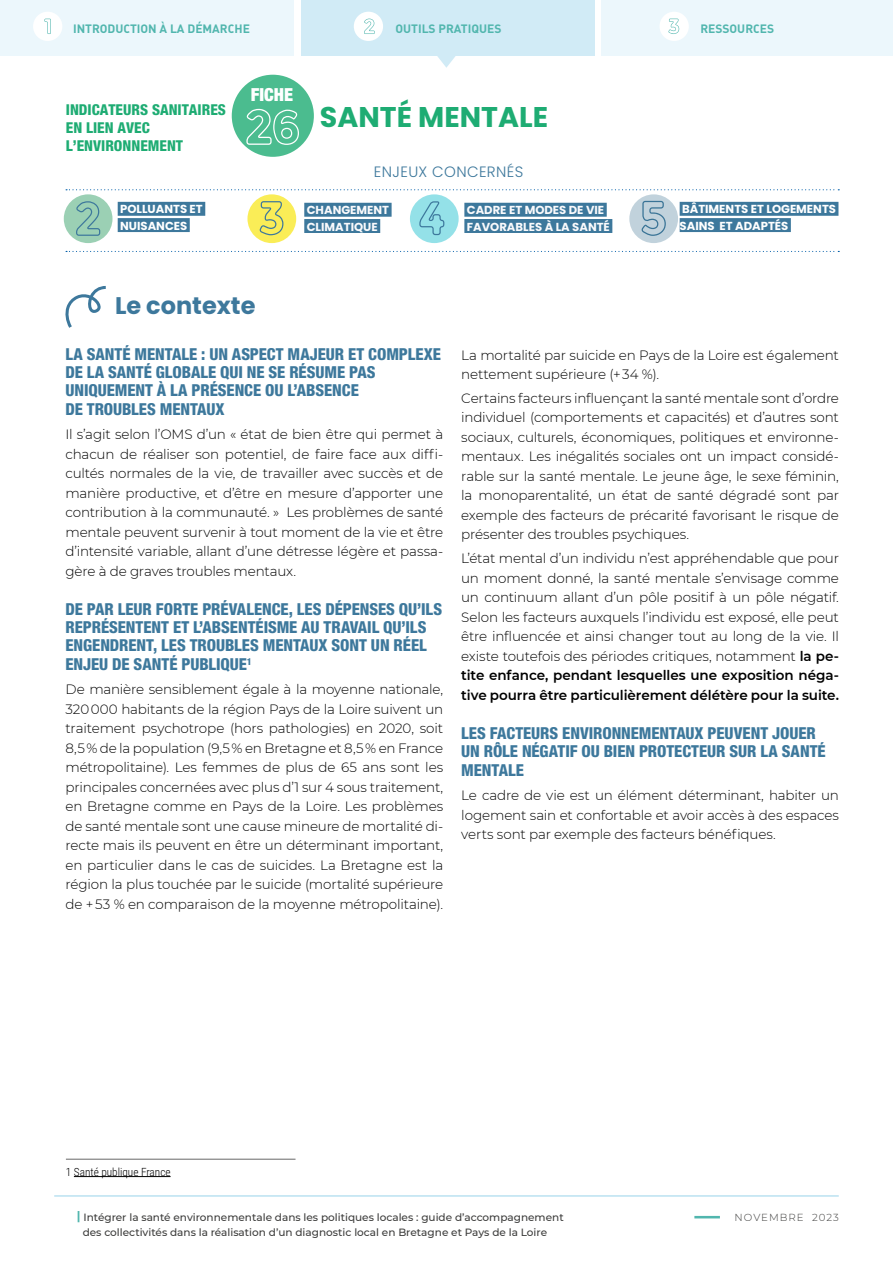
<style>
.page{position:relative;width:893px;height:1263px;background:#fff}
.page>*{position:absolute;margin:0;border:0;box-sizing:border-box;transform-origin:0 0}
.t1{font:700 28.5px "Poppins";color:#1eac73}
.t2{font:700 24px "Poppins";color:#3d789c}
.t3{font:900 condensed 18px "Helvetica Neue";color:#fff}
.texte_courant{font:800 condensed 16.5px/18px "Helvetica Neue";letter-spacing:-.005em;color:#3d789c}
.t4{font:800 condensed 15px/18px "Helvetica Neue";color:#1eac73}
.t5{font:300 15px "Poppins";letter-spacing:.025em;color:#3d789c}
.texte_courant-2{font:300 13.5px/19.5px "Montserrat";letter-spacing:-.01em;color:#000;text-align:justify}
.t6{font:12px "DIN Bold Alternate";color:#51b6ae}
.t7{font:700 11.7px/16.2px "Poppins";color:#fafafc}
.t8{font:700 11.7px/16.2px "Poppins";color:#fff}
.NOTE_BAS_DE_PAGE{font:300 11.25px "Roboto Condensed";color:#000}
.t9{font:500 10.5px/15px "Montserrat";color:#3c3c3b}
.t10{font:300 10.2px "Montserrat";letter-spacing:.1em;color:#3c3c3b}
.s1{font-weight:600}
.s2{font-weight:700;font-size:12px;color:#51b6ae}
</style>
<div class="page">
<hr style="left:694px;top:1216px;width:26px;height:2px;background:#51b6ae">
<hr style="left:54px;top:1195px;width:785px;height:2px;background:#bbe2f1">
<hr style="left:74px;top:1176px;width:97px;height:1px;background:#000">
<hr style="left:66px;top:1159px;width:230px;height:1px;background:#000">
<div style="left:247px;top:194px;width:49px;height:49px;background:#faed57;border-radius:50%"></div>
<div style="left:464px;top:203px;width:143px;height:14px;background:#3d789c"></div>
<div style="left:464px;top:219px;width:148px;height:14px;background:#3d789c"></div>
<svg style="left:410px;top:194px;width:49px;height:49px"></svg>
<svg style="left:419px;top:201px;width:25px;height:34px"></svg>
<svg style="left:259px;top:201px;width:24px;height:34px"></svg>
<div style="left:304px;top:203px;width:88px;height:14px;background:#3d789c"></div>
<div style="left:304px;top:219px;width:76px;height:14px;background:#3d789c"></div>
<div style="left:680px;top:202px;width:158px;height:14px;background:#3d789c"></div>
<div style="left:680px;top:218px;width:111px;height:14px;background:#3d789c"></div>
<svg style="left:629px;top:194px;width:49px;height:49px;background:#b4c9d5"></svg>
<div style="left:64px;top:194px;width:48px;height:49px;background:#9bd0b4;border-radius:50%"></div>
<div style="left:118px;top:202px;width:87px;height:14px;background:#3d789c"></div>
<div style="left:118px;top:218px;width:72px;height:14px;background:#3d789c"></div>
<svg style="left:76px;top:201px;width:24px;height:35px"></svg>
<div style="left:232px;top:75px;width:82px;height:82px;background:#4bbc8f;border-radius:50%"></div>
<svg style="left:246px;top:109px;width:53px;height:36px"></svg>
<svg style="left:65px;top:286px;width:41px;height:42px"></svg>
<svg style="left:66px;top:251px;width:773px;height:1px"></svg>
<svg style="left:66px;top:189px;width:773px;height:1px"></svg>
<svg style="left:432px;top:55px;width:29px;height:13px"></svg>
<div style="left:602px;top:0;width:291px;height:55px;background:#ecf7fc"></div>
<div style="left:301px;top:0;width:293px;height:55px;background:#d1ebf6"></div>
<div style="left:0;top:0;width:293px;height:55px;background:#ecf7fc"></div>
<div style="left:33px;top:12px;width:29px;height:29px;background:#fff;border-radius:50%"></div>
<svg style="left:44px;top:19px;width:7px;height:15px"></svg>
<div style="left:659px;top:12px;width:30px;height:29px;background:#fff;border-radius:50%"></div>
<svg style="left:668px;top:19px;width:11px;height:15px"></svg>
<div style="left:354px;top:12px;width:29px;height:29px;background:#fff;border-radius:50%"></div>
<svg style="left:364px;top:19px;width:11px;height:15px"></svg>
<p class="t6" style="left:73px;top:21px;width:179px">INTRODUCTION À LA DÉMARCHE</p>
<p class="t6" style="left:395px;top:21px;width:107px">OUTILS PRATIQUES</p>
<p class="t6" style="left:700px;top:21px;width:75px">RESSOURCES</p>
<p class="t4" style="left:66px;top:101px;width:161px">INDICATEURS SANITAIRES<br>EN LIEN AVEC<br>L’ENVIRONNEMENT</p>
<p class="t8" style="left:120px;top:201px;width:84px">POLLUANTS ET<br>NUISANCES</p>
<p class="t3" style="left:251px;top:83px;width:44px">FICHE</p>
<p class="t1" style="left:320px;top:100px;width:230px">SANTÉ MENTALE</p>
<p class="t5" style="left:374px;top:163px;width:151px">ENJEUX CONCERNÉS</p>
<p class="t7" style="left:307px;top:202px;width:84px">CHANGEMENT</p>
<p class="t7" style="left:307px;top:218px;width:73px">CLIMATIQUE</p>
<p class="t7" style="left:467px;top:202px;width:145px">CADRE ET MODES DE VIE<br>FAVORABLES À LA SANTÉ</p>
<p class="t2" style="left:115px;top:292px;width:142px">Le contexte</p>
<p class="t8" style="left:680px;top:201px;width:158px">BÂTIMENTS ET LOGEMENTS<br>SAINS ET ADAPTÉS</p>
<p class="texte_courant" style="left:65px;top:345px;width:377px">LA SANTÉ MENTALE : UN ASPECT MAJEUR ET COMPLEXE<br>DE LA SANTÉ GLOBALE QUI NE SE RÉSUME PAS<br>UNIQUEMENT À LA PRÉSENCE OU L’ABSENCE</p>
<p class="texte_courant" style="left:65px;top:400px;width:161px">DE TROUBLES MENTAUX</p>
<p class="texte_courant-2" style="left:65px;top:424px;width:379px">Il s’agit selon l’OMS d’un « état de bien être qui permet à chacun de réaliser son potentiel, de faire face aux diffi&shy;cultés normales de la vie, de travailler avec succès et de manière productive, et d’être en mesure d’apporter une contribution à la communauté. » Les problèmes de santé mentale peuvent survenir à tout moment de la vie et être d’intensité variable, allant d’une détresse légère et passa&shy;gère à de graves troubles mentaux.</p>
<p class="texte_courant" style="left:65px;top:600px;width:378px">DE PAR LEUR FORTE PRÉVALENCE, LES DÉPENSES QU’ILS<br>REPRÉSENTENT ET L’ABSENTÉISME AU TRAVAIL QU’ILS<br>ENGENDRENT, LES TROUBLES MENTAUX SONT UN RÉEL</p>
<p class="texte_courant" style="left:65px;top:655px;width:188px">ENJEU DE SANTÉ PUBLIQUE<sup>1</sup></p>
<p class="texte_courant-2" style="left:65px;top:679px;width:379px">De manière sensiblement égale à la moyenne nationale, 320 000 habitants de la région Pays de la Loire suivent un traitement psychotrope (hors pathologies) en 2020, soit 8,5 % de la population (9,5 % en Bretagne et 8,5 % en France métropolitaine). Les femmes de plus de 65 ans sont les principales concernées avec plus d’1 sur 4 sous traitement, en Bretagne comme en Pays de la Loire. Les problèmes de santé mentale sont une cause mineure de mortalité di&shy;recte mais ils peuvent en être un déterminant important, en particulier dans le cas de suicides. La Bretagne est la région la plus touchée par le suicide (mortalité supérieure de + 53 % en comparaison de la moyenne métropolitaine).</p>
<p class="texte_courant-2" style="left:461px;top:345px;width:379px">La mortalité par suicide en Pays de la Loire est également nettement supérieure (+ 34 %).</p>
<p class="texte_courant-2" style="left:461px;top:388px;width:379px">Certains facteurs influençant la santé mentale sont d’ordre individuel (comportements et capacités) et d’autres sont sociaux, culturels, économiques, politiques et environne&shy;mentaux. Les inégalités sociales ont un impact considé&shy;rable sur la santé mentale. Le jeune âge, le sexe féminin, la monoparentalité, un état de santé dégradé sont par exemple des facteurs de précarité favorisant le risque de présenter des troubles psychiques.</p>
<p class="texte_courant-2" style="left:461px;top:548px;width:379px">L’état mental d’un individu n’est appréhendable que pour un moment donné, la santé mentale s’envisage comme un continuum allant d’un pôle positif à un pôle négatif.<br>Selon les facteurs auxquels l’individu est exposé, elle peut être influencée et ainsi changer tout au long de la vie. Il existe toutefois des périodes critiques, notamment <span class="s1">la pe&shy;tite enfance, pendant lesquelles une exposition néga&shy;tive pourra être particulièrement délétère pour la suite.</span></p>
<p class="texte_courant" style="left:461px;top:724px;width:366px">LES FACTEURS ENVIRONNEMENTAUX PEUVENT JOUER<br>UN RÔLE NÉGATIF OU BIEN PROTECTEUR SUR LA SANTÉ</p>
<p class="texte_courant" style="left:461px;top:761px;width:64px">MENTALE</p>
<p class="texte_courant-2" style="left:461px;top:785px;width:379px">Le cadre de vie est un élément déterminant, habiter un logement sain et confortable et avoir accès à des espaces verts sont par exemple des facteurs bénéfiques.</p>
<p class="NOTE_BAS_DE_PAGE" style="left:66px;top:1164px;width:106px">1 Santé publique France</p>
<p class="t9" style="left:83px;top:1209px;width:482px;text-indent:-6px"><span class="s2">|</span> Intégrer la santé environnementale dans les politiques locales : guide d’accompagnement des collectivités dans la réalisation d’un diagnostic local en Bretagne et Pays de la Loire</p>
<p class="t10" style="left:735px;top:1210px;width:106px">NOVEMBRE 2023</p>
</div>
